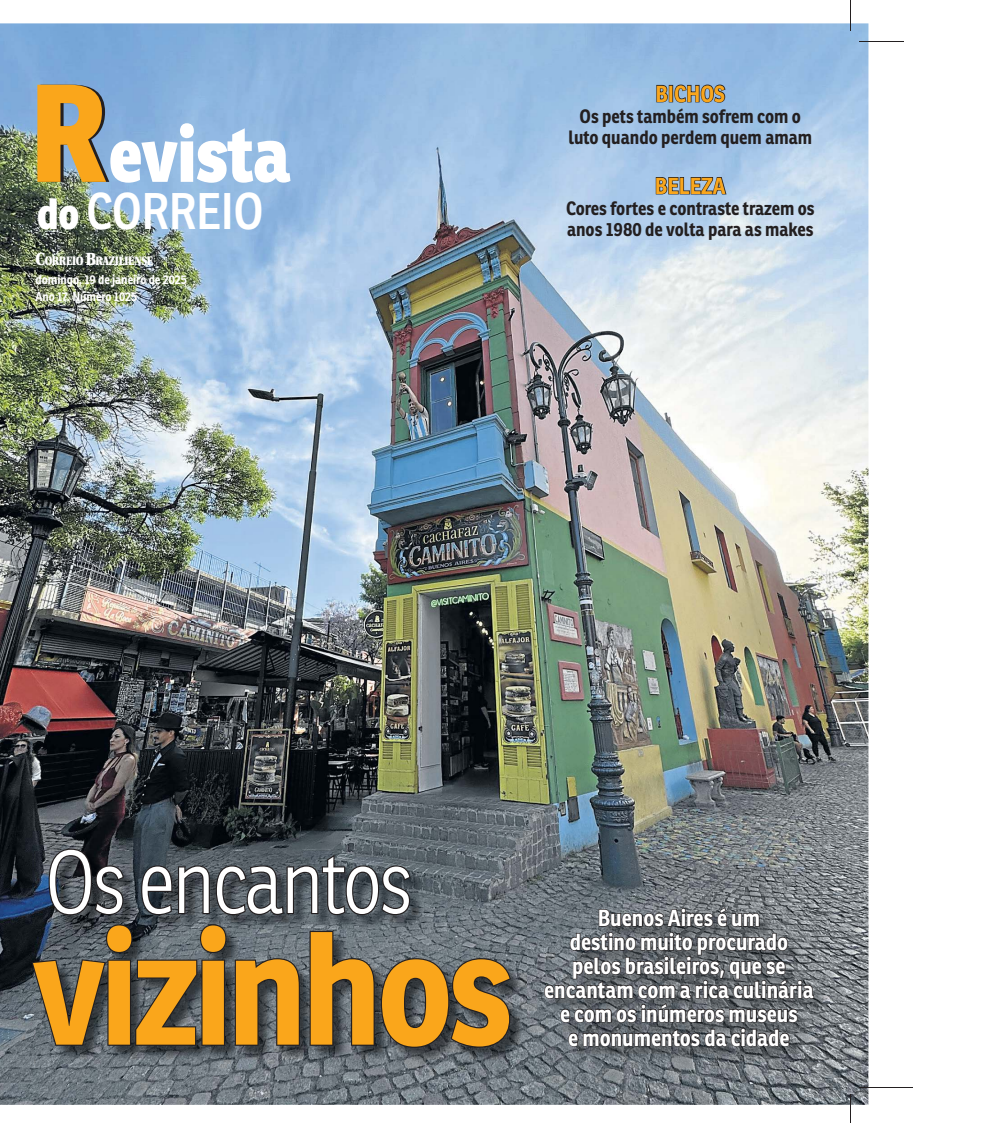
<style>
.page{position:relative;width:989px;height:1124px;background:#fff}
.page>*{position:absolute;margin:0;border:0;box-sizing:border-box;transform-origin:0 0}
.t1{font:700 156.5px "Ronnia";letter-spacing:-.035em;color:#faa61b;scale:.9 1}
.t2{font:300 86.12px "Ronnia";letter-spacing:-.035em;color:#fff;scale:.9 1}
.t3{font:800 75px "Ronnia";letter-spacing:-.01em;color:#fff;scale:.9 1}
.t4{font:600 50px "Ronnia";letter-spacing:-.01em;color:#fff;scale:.9 1}
.t5{font:700 22.62px/23.9px "Ronnia";color:#fff;text-align:center;scale:.9 1}
.t6{font:700 22.5px "Ronnia";color:#faa61b;scale:.9 1}
.t7{font:700 18.75px/21.2px "Ronnia";color:#231f20;text-align:center;scale:.9 1}
.t8{font:700 12.5px/16.2px "Ronnia";color:#fff;scale:.9 1}
.t9{font:900 12.25px "Utopia";letter-spacing:-.02em;color:#fff;scale:.8 1}
.s1{font-size:135px;color:#231f20}
.s2{font-weight:800;font-size:42.5px}
.s3{font-size:17.5px}
</style>
<div class="page">
<img style="left:0;top:23px;width:868px;height:1081px">
<svg style="left:655px;top:84px;width:71px;height:19px"></svg>
<svg style="left:655px;top:176px;width:72px;height:19px"></svg>
<img style="left:546px;top:909px;width:283px;height:152px">
<svg style="left:543px;top:906px;width:272px;height:141px;background:#575a5f"></svg>
<img style="left:34px;top:851px;width:492px;height:211px">
<svg style="left:47px;top:847px;width:78px;height:69px;background:#3b3f46"></svg>
<svg style="left:140px;top:852px;width:272px;height:64px;background:#43494e"></svg>
<svg style="left:30px;top:923px;width:198px;height:123px;background:#464c52"></svg>
<svg style="left:234px;top:956px;width:67px;height:90px;background:#454a4f"></svg>
<svg style="left:308px;top:929px;width:204px;height:119px;background:#4f545a"></svg>
<hr style="left:859px;top:41px;width:44px;height:1px;background:#231f20">
<hr style="left:859px;top:1086px;width:53px;height:1px;background:#231f20">
<svg style="left:850px;top:1094px;width:1px;height:28px"></svg>
<hr style="left:850px;top:1px;width:1px;height:30px;background:#231f20">
<svg style="left:37px;top:85px;width:69px;height:97px;background:#daa64b"></svg>
<h3 class="t3" style="left:33px;top:123px;width:288px"><span class="s1">R</span>evista</h3>
<h3 class="t4" style="left:37px;top:192px;width:253px"><span class="s2">do</span> CORREIO</h3>
<p class="t9" style="left:35px;top:253px;width:149px"><span class="s3">C</span>ORREIO <span class="s3">B</span>RAZILIENSE</p>
<p class="t8" style="left:35px;top:273px;width:170px">domingo, 19 de janeiro de 2025<br>Ano 17. Número 1025</p>
<p class="t6" style="left:655px;top:84px;width:79px">BICHOS</p>
<p class="t7" style="left:568px;top:107px;width:272px">Os pets também sofrem com o luto quando perdem quem amam</p>
<p class="t6" style="left:655px;top:176px;width:80px">BELEZA</p>
<p class="t7" style="left:566px;top:199px;width:278px;text-align:left">Cores fortes e contraste trazem os anos 1980 de volta para as makes</p>
<h2 class="t2" style="left:45px;top:849px;width:410px">Os encantos</h2>
<h1 class="t1" style="left:32px;top:922px;width:536px">vizinhos</h1>
<p class="t5" style="left:544px;top:907px;width:301px">Buenos Aires é um<br>destino muito procurado pelos brasileiros, que se encantam com a rica culinária e com os inúmeros museus<br>e monumentos da cidade</p>
</div>
